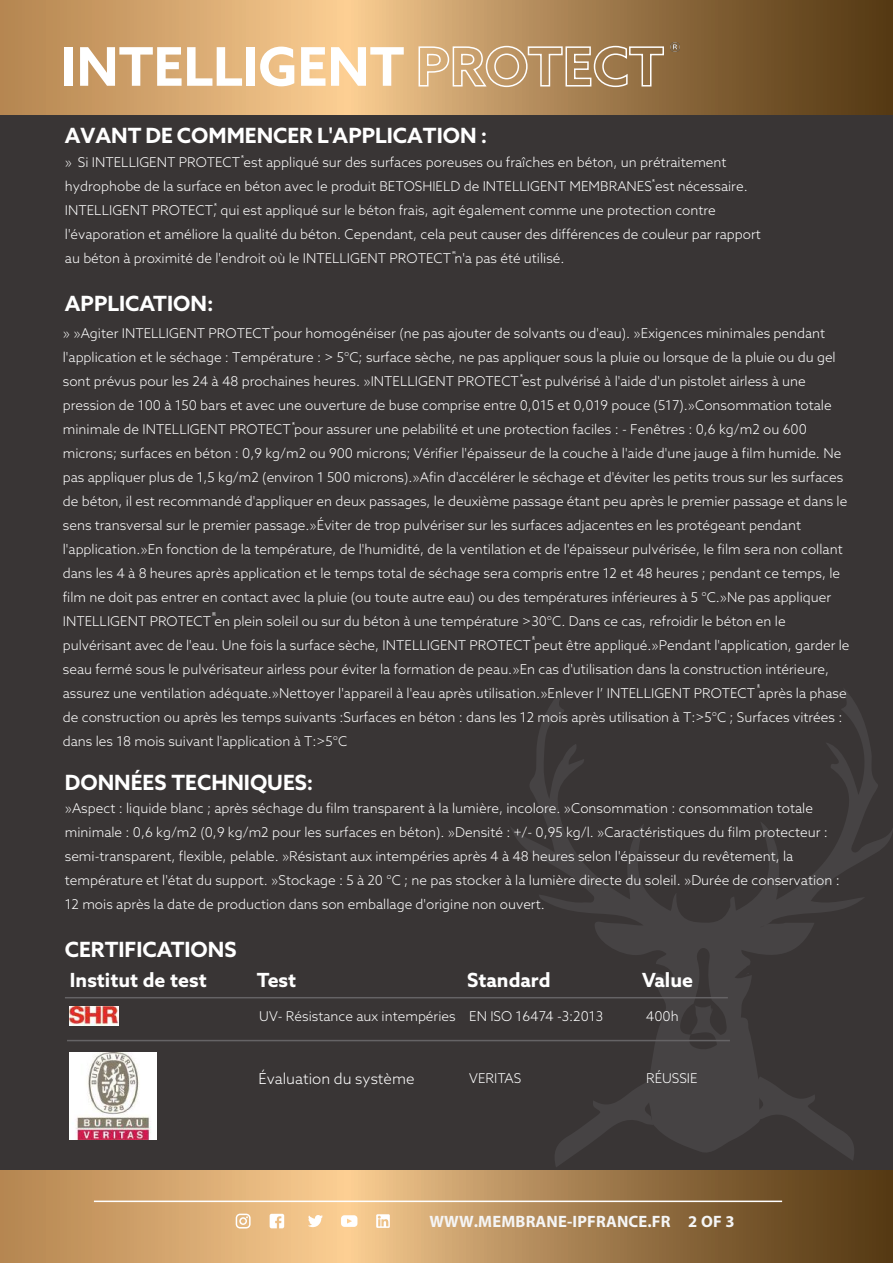
<style>
.page{position:relative;width:893px;height:1263px;background:#fff}
.page>*{position:absolute;margin:0;border:0;box-sizing:border-box;transform-origin:0 0}
.t1{font:700 21px "Azo Sans";color:#fff}
.t2{font:700 19.5px "Azo Sans";color:#fff}
.t3{font:700 16.5px "Myriad Pro";letter-spacing:.01em;color:#f5f5f5}
.t4{font:300 15px "Azo Sans";color:#fff}
.t5{font:300 13.5px/24px "Azo Sans";color:#fff}
</style>
<div class="page">
<div style="left:0;top:0;width:893px;height:1262px;background:#393535"></div>
<svg style="left:510px;top:687px;width:383px;height:469px"></svg>
<svg style="left:552px;top:1081px;width:101px;height:86px"></svg>
<svg style="left:0;top:0;width:893px;height:114px;background:#ae8655"></svg>
<svg style="left:0;top:1171px;width:893px;height:92px;background:#b38b59"></svg>
<hr style="left:94px;top:1200px;width:688px;height:2px;background:#fff">
<svg style="left:236px;top:1213px;width:15px;height:15px"></svg>
<svg style="left:270px;top:1214px;width:14px;height:14px"></svg>
<svg style="left:308px;top:1215px;width:15px;height:12px"></svg>
<svg style="left:341px;top:1215px;width:16px;height:12px"></svg>
<svg style="left:376px;top:1214px;width:14px;height:14px"></svg>
<div style="left:65px;top:47px;width:8px;height:39px;background:#fff"></div>
<svg style="left:80px;top:47px;width:162px;height:39px;background:#e8cfb1"></svg>
<div style="left:246px;top:47px;width:9px;height:39px;background:#fff"></div>
<svg style="left:260px;top:47px;width:34px;height:39px"></svg>
<svg style="left:301px;top:47px;width:24px;height:39px"></svg>
<svg style="left:331px;top:47px;width:73px;height:39px;background:#f8e1c3"></svg>
<hr style="left:65px;top:997px;width:663px;height:1px;background:#656365">
<img style="left:70px;top:1006px;width:48px;height:19px">
<img style="left:70px;top:1053px;width:86px;height:86px">
<hr style="left:67px;top:1040px;width:663px;height:1px;background:#656365">
<svg style="left:418px;top:42px;width:262px;height:46px;background:#bc9b73"></svg>
<h1 class="t1" style="left:65px;top:121px;width:424px">AVANT DE COMMENCER L'APPLICATION :</h1>
<p class="t5" style="left:65px;top:150px;width:697px">» Si INTELLIGENT PROTECT est appliqué sur des surfaces poreuses ou fraîches en béton, un prétraitement hydrophobe de la surface en béton avec le produit BETOSHIELD de INTELLIGENT MEMBRANES est nécessaire.<br>INTELLIGENT PROTECT, qui est appliqué sur le béton frais, agit également comme une protection contre l'évaporation et améliore la qualité du béton. Cependant, cela peut causer des différences de couleur par rapport au béton à proximité de l'endroit où le INTELLIGENT PROTECT n'a pas été utilisé.</p>
<h1 class="t1" style="left:65px;top:289px;width:150px">APPLICATION:</h1>
<p class="t5" style="left:63px;top:321px;width:788px">» »Agiter INTELLIGENT PROTECT pour homogénéiser (ne pas ajouter de solvants ou d'eau). »Exigences minimales pendant l'application et le séchage : Température : &gt; 5°C; surface sèche, ne pas appliquer sous la pluie ou lorsque de la pluie ou du gel sont prévus pour les 24 à 48 prochaines heures. »INTELLIGENT PROTECT est pulvérisé à l'aide d'un pistolet airless à une pression de 100 à 150 bars et avec une ouverture de buse comprise entre 0,015 et 0,019 pouce (517).»Consommation totale minimale de INTELLIGENT PROTECT pour assurer une pelabilité et une protection faciles : - Fenêtres : 0,6 kg/m2 ou 600 microns; surfaces en béton : 0,9 kg/m2 ou 900 microns; Vérifier l'épaisseur de la couche à l'aide d'une jauge à film humide. Ne pas appliquer plus de 1,5 kg/m2 (environ 1 500 microns).»Afin d'accélérer le séchage et d'éviter les petits trous sur les surfaces de béton, il est recommandé d'appliquer en deux passages, le deuxième passage étant peu après le premier passage et dans le sens transversal sur le premier passage.»Éviter de trop pulvériser sur les surfaces adjacentes en les protégeant pendant l'application.»En fonction de la température, de l'humidité, de la ventilation et de l'épaisseur pulvérisée, le film sera non collant dans les 4 à 8 heures après application et le temps total de séchage sera compris entre 12 et 48 heures ; pendant ce temps, le film ne doit pas entrer en contact avec la pluie (ou toute autre eau) ou des températures inférieures à 5 °C.»Ne pas appliquer INTELLIGENT PROTECT en plein soleil ou sur du béton à une température &gt;30°C. Dans ce cas, refroidir le béton en le pulvérisant avec de l'eau. Une fois la surface sèche, INTELLIGENT PROTECT peut être appliqué.»Pendant l'application, garder le seau fermé sous le pulvérisateur airless pour éviter la formation de peau.»En cas d'utilisation dans la construction intérieure, assurez une ventilation adéquate.»Nettoyer l'appareil à l'eau après utilisation.»Enlever l’ INTELLIGENT PROTECT après la phase de construction ou après les temps suivants :Surfaces en béton : dans les 12 mois après utilisation à T:&gt;5°C ; Surfaces vitrées : dans les 18 mois suivant l'application à T:&gt;5°C</p>
<h1 class="t1" style="left:65px;top:769px;width:250px">DONNÉES TECHNIQUES:</h1>
<p class="t5" style="left:65px;top:796px;width:776px">»Aspect : liquide blanc ; après séchage du film transparent à la lumière, incolore. »Consommation : consommation totale minimale : 0,6 kg/m2 (0,9 kg/m2 pour les surfaces en béton). »Densité : +/- 0,95 kg/l. »Caractéristiques du film protecteur : semi-transparent, flexible, pelable. »Résistant aux intempéries après 4 à 48 heures selon l'épaisseur du revêtement, la température et l'état du support. »Stockage : 5 à 20 °C ; ne pas stocker à la lumière directe du soleil. »Durée de conservation :<br>12 mois après la date de production dans son emballage d'origine non ouvert.</p>
<h1 class="t1" style="left:65px;top:936px;width:173px">CERTIFICATIONS</h1>
<h2 class="t2" style="left:70px;top:967px;width:138px">Institut de test</h2>
<h2 class="t2" style="left:257px;top:967px;width:41px">Test</h2>
<h2 class="t2" style="left:467px;top:967px;width:85px">Standard</h2>
<h2 class="t2" style="left:642px;top:967px;width:52px">Value</h2>
<p class="t5" style="left:259px;top:1004px;width:345px">UV- Résistance aux intempéries EN ISO 16474 -3:2013</p>
<p class="t5" style="left:646px;top:1004px;width:34px">400h</p>
<p class="t4" style="left:258px;top:1069px;width:158px">Évaluation du système</p>
<p class="t5" style="left:469px;top:1066px;width:53px">VERITAS</p>
<p class="t5" style="left:646px;top:1066px;width:53px">RÉUSSIE</p>
<p class="t3" style="left:429px;top:1211px;width:307px">WWW.MEMBRANE-IPFRANCE.FR 2 OF 3</p>
</div>
